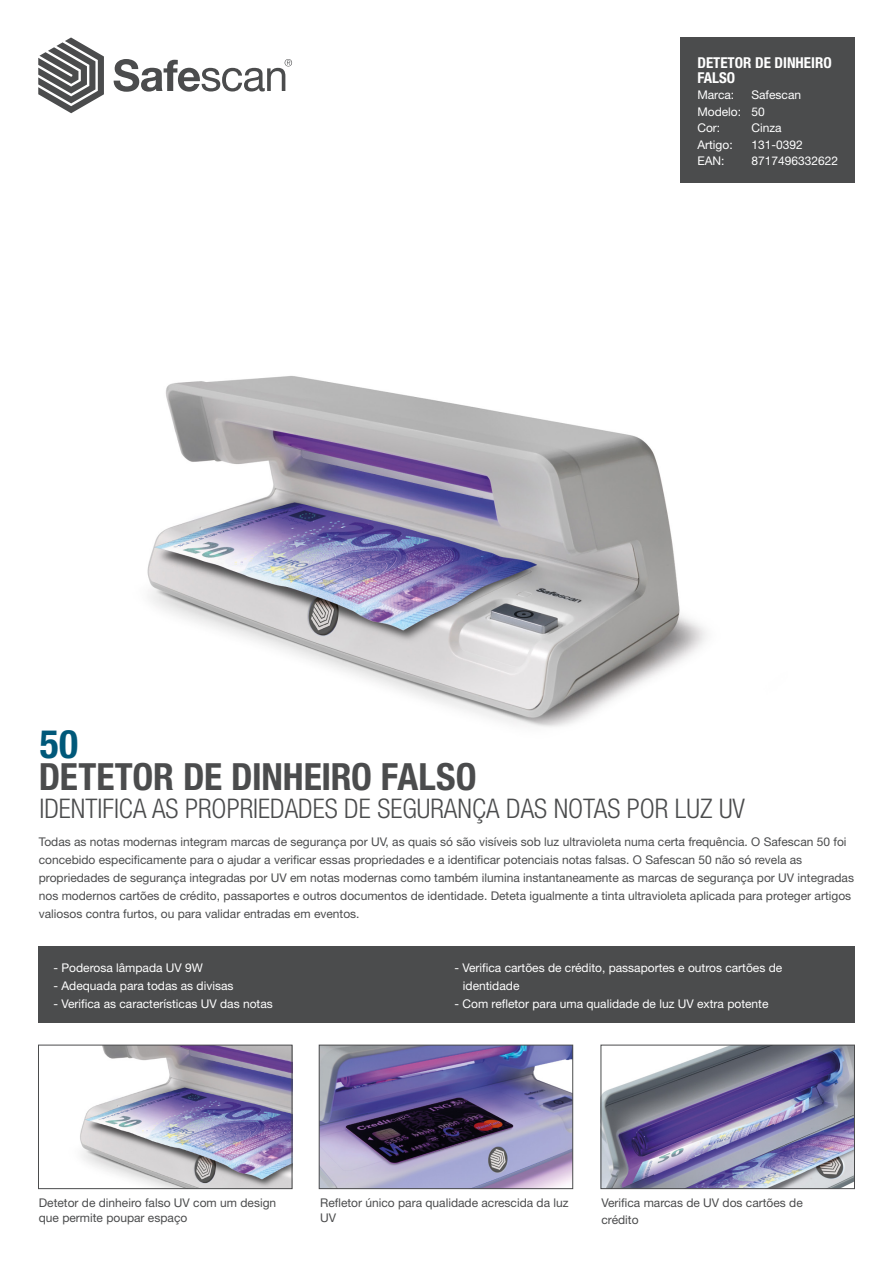
<style>
.page{position:relative;width:893px;height:1263px;background:#fff}
.page>*{position:absolute;margin:0;border:0;box-sizing:border-box;transform-origin:0 0}
.t1{font:700 condensed 39.45px "Helvetica Neue LT Std";color:#005879}
.t2{font:700 condensed 37.5px "Helvetica Neue LT Std";letter-spacing:-.005em;color:#4b4c4d}
.t3{font:300 condensed 27px "Helvetica Neue LT Std";color:#4b4c4d}
.t4{font:700 condensed 15px/15px "Helvetica Neue LT Std";color:#fff}
.Platte_tekst{font:12px/18px "Helvetica Neue LT Std";color:#4b4c4d}
.Tabel{font:12px/18px "Helvetica Neue LT Std";color:#fff}
</style>
<div class="page">
<div style="left:680px;top:37px;width:175px;height:146px;background:#4b4c4d"></div>
<svg style="left:38px;top:37px;width:66px;height:76px"></svg>
<svg style="left:114px;top:59px;width:178px;height:33px"></svg>
<div style="left:38px;top:946px;width:817px;height:77px;background:#4b4c4d"></div>
<img style="left:147px;top:376px;width:560px;height:351px">
<img style="left:80px;top:1047px;width:210px;height:140px">
<div style="left:38px;top:1045px;width:254px;height:144px;border:1px solid #4b4c4d"></div>
<img style="left:603px;top:1047px;width:250px;height:140px">
<div style="left:601px;top:1045px;width:254px;height:144px;border:1px solid #4b4c4d"></div>
<img style="left:321px;top:1047px;width:250px;height:140px">
<div style="left:319px;top:1045px;width:254px;height:144px;border:1px solid #4b4c4d"></div>
<p class="t4" style="left:697px;top:55px;width:136px">DETETOR DE DINHEIRO<br>FALSO</p>
<p class="Tabel" style="left:697px;top:86px;width:38px">Marca:</p>
<p class="Tabel" style="left:751px;top:86px;width:51px">Safescan</p>
<p class="Tabel" style="left:697px;top:102px;width:69px">Modelo: 50</p>
<p class="Tabel" style="left:697px;top:119px;width:24px">Cor:</p>
<p class="Tabel" style="left:751px;top:119px;width:32px">Cinza</p>
<p class="Tabel" style="left:697px;top:135px;width:37px">Artigo:</p>
<p class="Tabel" style="left:751px;top:135px;width:53px">131-0392</p>
<p class="Tabel" style="left:697px;top:152px;width:29px">EAN:</p>
<p class="Tabel" style="left:751px;top:152px;width:88px">8717496332622</p>
<p class="t1" style="left:40px;top:720px;width:40px">50</p>
<p class="t3" style="left:39px;top:793px;width:707px">IDENTIFICA AS PROPRIEDADES DE SEGURANÇA DAS NOTAS POR LUZ UV</p>
<p class="t2" style="left:39px;top:754px;width:439px">DETETOR DE DINHEIRO FALSO</p>
<p class="Platte_tekst" style="left:39px;top:833px;width:817px">Todas as notas modernas integram marcas de segurança por UV, as quais só são visíveis sob luz ultravioleta numa certa frequência. O Safescan 50 foi concebido especificamente para o ajudar a verificar essas propriedades e a identificar potenciais notas falsas. O Safescan 50 não só revela as propriedades de segurança integradas por UV em notas modernas como também ilumina instantaneamente as marcas de segurança por UV integradas nos modernos cartões de crédito, passaportes e outros documentos de identidade. Deteta igualmente a tinta ultravioleta aplicada para proteger artigos valiosos contra furtos, ou para validar entradas em eventos.</p>
<p class="Tabel" style="left:53px;top:959px;width:151px">- Poderosa lâmpada UV 9W</p>
<p class="Tabel" style="left:53px;top:977px;width:182px">- Adequada para todas as divisas</p>
<p class="Tabel" style="left:53px;top:995px;width:221px">- Verifica as características UV das notas</p>
<p class="Tabel" style="left:463px;top:959px;width:321px;text-indent:-9px">- Verifica cartões de crédito, passaportes e outros cartões de identidade</p>
<p class="Tabel" style="left:454px;top:995px;width:316px">- Com refletor para uma qualidade de luz UV extra potente</p>
<p class="Platte_tekst" style="left:39px;top:1195px;width:239px;line-height:15px">Detetor de dinheiro falso UV com um design que permite poupar espaço</p>
<p class="Platte_tekst" style="left:320px;top:1195px;width:250px;line-height:15px">Refletor único para qualidade acrescida da luz<br>UV</p>
<p class="Platte_tekst" style="left:601px;top:1194px;width:203px;line-height:16.5px">Verifica marcas de UV dos cartões de crédito</p>
</div>
